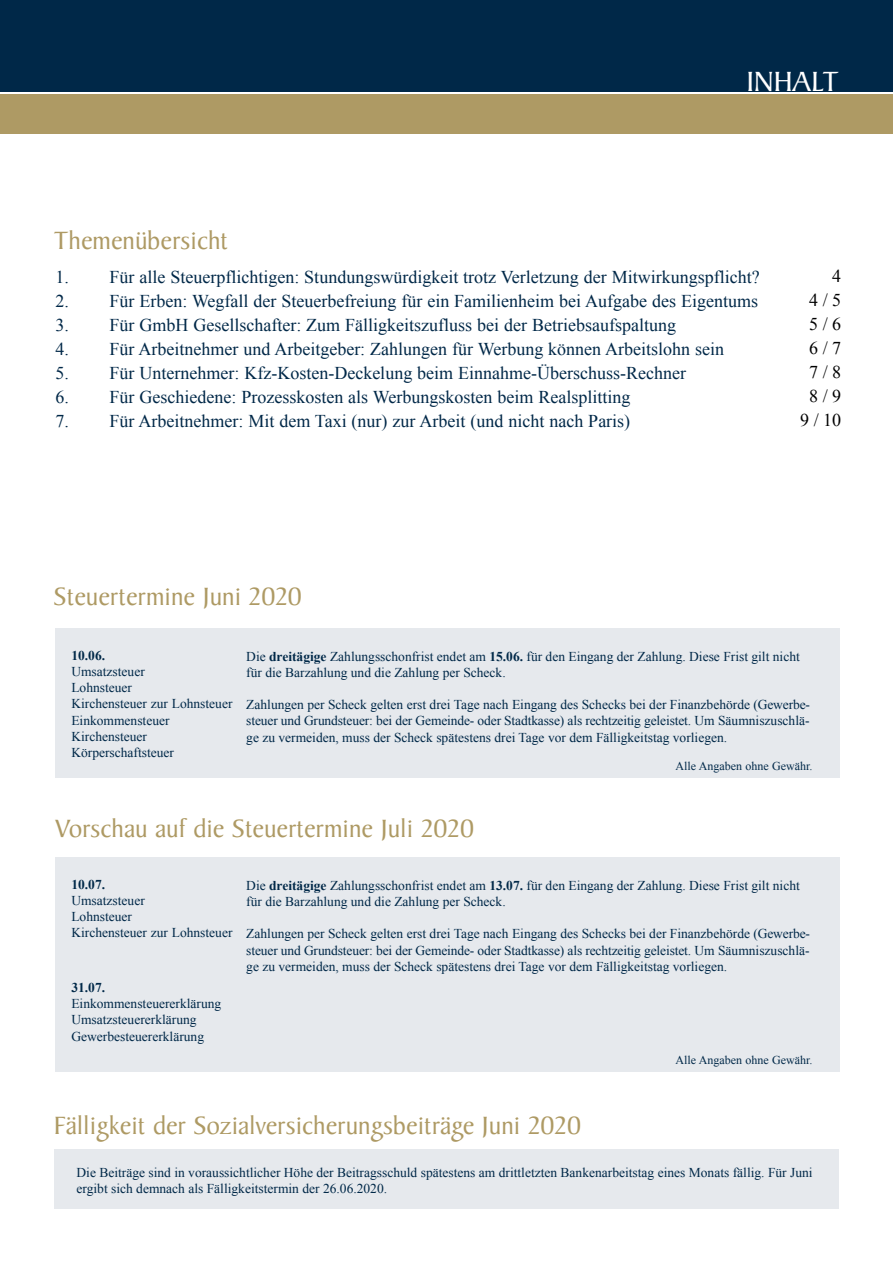
<style>
.page{position:relative;width:893px;height:1263px;background:#fff}
.page>*{position:absolute;margin:0;border:0;box-sizing:border-box;transform-origin:0 0}
.t1{font:30px "Baker Signet Std";color:#fff}
.t2{font:27px "Baker Signet Std";color:#ae9a64}
.t3{font:18px "Times New Roman";color:#002848}
.t4{font:18px/24px "Times New Roman";color:#000;text-align:right}
.t5{font:13.5px/16.2px "Times New Roman";color:#002848}
.t6{font:700 13.5px "Times New Roman";color:#002848}
.t7{font:12px "Times New Roman";color:#002848}
.s1{font-weight:700}
</style>
<div class="page">
<div style="left:55px;top:857px;width:785px;height:214px;background:#e6e9ed"></div>
<div style="left:0;top:0;width:893px;height:91px;background:#002848"></div>
<div style="left:0;top:94px;width:893px;height:40px;background:#ae9a64"></div>
<div style="left:54px;top:1149px;width:785px;height:60px;background:#e6e9ed"></div>
<div style="left:55px;top:628px;width:785px;height:149px;background:#e6e9ed"></div>
<h1 class="t1" style="left:746px;top:66px;width:94px">INHALT</h1>
<h2 class="t2" style="left:54px;top:225px;width:175px">Themenübersicht</h2>
<h3 class="t3" style="left:56px;top:265px;width:706px">1. Für alle Steuerpflichtigen: Stundungswürdigkeit trotz Verletzung der Mitwirkungspflicht?</h3>
<h3 class="t3" style="left:56px;top:289px;width:704px">2. Für Erben: Wegfall der Steuerbefreiung für ein Familienheim bei Aufgabe des Eigentums</h3>
<h3 class="t3" style="left:56px;top:313px;width:622px">3. Für GmbH Gesellschafter: Zum Fälligkeitszufluss bei der Betriebsaufspaltung</h3>
<h3 class="t3" style="left:56px;top:337px;width:670px">4. Für Arbeitnehmer und Arbeitgeber: Zahlungen für Werbung können Arbeitslohn sein</h3>
<h3 class="t3" style="left:56px;top:361px;width:632px">5. Für Unternehmer: Kfz-Kosten-Deckelung beim Einnahme-Überschuss-Rechner</h3>
<h3 class="t3" style="left:56px;top:385px;width:576px">6. Für Geschiedene: Prozesskosten als Werbungskosten beim Realsplitting</h3>
<h3 class="t3" style="left:56px;top:409px;width:576px">7. Für Arbeitnehmer: Mit dem Taxi (nur) zur Arbeit (und nicht nach Paris)</h3>
<h3 class="t4" style="left:800px;top:263px;width:43px">4<br>4 / 5<br>5 / 6<br>6 / 7<br>7 / 8<br>8 / 9<br>9 / 10</h3>
<h2 class="t2" style="left:54px;top:582px;width:249px">Steuertermine Juni 2020</h2>
<p class="t6" style="left:71px;top:646px;width:35px">10.06.</p>
<p class="t5" style="left:71px;top:663px;width:163px">Umsatzsteuer<br>Lohnsteuer<br>Kirchensteuer zur Lohnsteuer<br>Einkommensteuer<br>Kirchensteuer<br>Körperschaftsteuer</p>
<p class="t5" style="left:246px;top:648px;width:555px">Die <span class="s1">dreitägige</span> Zahlungsschonfrist endet am <span class="s1">15.06.</span> für den Eingang der Zahlung. Diese Frist gilt nicht für die Barzahlung und die Zahlung per Scheck.</p>
<p class="t5" style="left:246px;top:696px;width:565px;text-align:justify">Zahlungen per Scheck gelten erst drei Tage nach Eingang des Schecks bei der Finanzbehörde (Gewerbe&shy;steuer und Grundsteuer: bei der Gemeinde- oder Stadtkasse) als rechtzeitig geleistet. Um Säumniszuschlä&shy;ge zu vermeiden, muss der Scheck spätestens drei Tage vor dem Fälligkeitstag vorliegen.</p>
<p class="t7" style="left:676px;top:758px;width:138px">Alle Angaben ohne Gewähr.</p>
<h2 class="t2" style="left:56px;top:814px;width:420px">Vorschau auf die Steuertermine Juli 2020</h2>
<p class="t6" style="left:71px;top:875px;width:35px">10.07.</p>
<p class="t5" style="left:71px;top:892px;width:163px">Umsatzsteuer<br>Lohnsteuer<br>Kirchensteuer zur Lohnsteuer</p>
<p class="t6" style="left:71px;top:978px;width:35px">31.07.</p>
<p class="t5" style="left:71px;top:995px;width:151px">Einkommensteuererklärung<br>Umsatzsteuererklärung<br>Gewerbesteuererklärung</p>
<p class="t5" style="left:246px;top:877px;width:555px">Die <span class="s1">dreitägige</span> Zahlungsschonfrist endet am <span class="s1">13.07.</span> für den Eingang der Zahlung. Diese Frist gilt nicht für die Barzahlung und die Zahlung per Scheck.</p>
<p class="t5" style="left:246px;top:925px;width:565px;text-align:justify">Zahlungen per Scheck gelten erst drei Tage nach Eingang des Schecks bei der Finanzbehörde (Gewerbe&shy;steuer und Grundsteuer: bei der Gemeinde- oder Stadtkasse) als rechtzeitig geleistet. Um Säumniszuschlä&shy;ge zu vermeiden, muss der Scheck spätestens drei Tage vor dem Fälligkeitstag vorliegen.</p>
<p class="t7" style="left:676px;top:1052px;width:138px">Alle Angaben ohne Gewähr.</p>
<h2 class="t2" style="left:54px;top:1111px;width:528px">Fälligkeit der Sozialversicherungsbeiträge Juni 2020</h2>
<p class="t5" style="left:77px;top:1164px;width:738px">Die Beiträge sind in voraussichtlicher Höhe der Beitragsschuld spätestens am drittletzten Bankenarbeitstag eines Monats fällig. Für Juni ergibt sich demnach als Fälligkeitstermin der 26.06.2020.</p>
</div>
